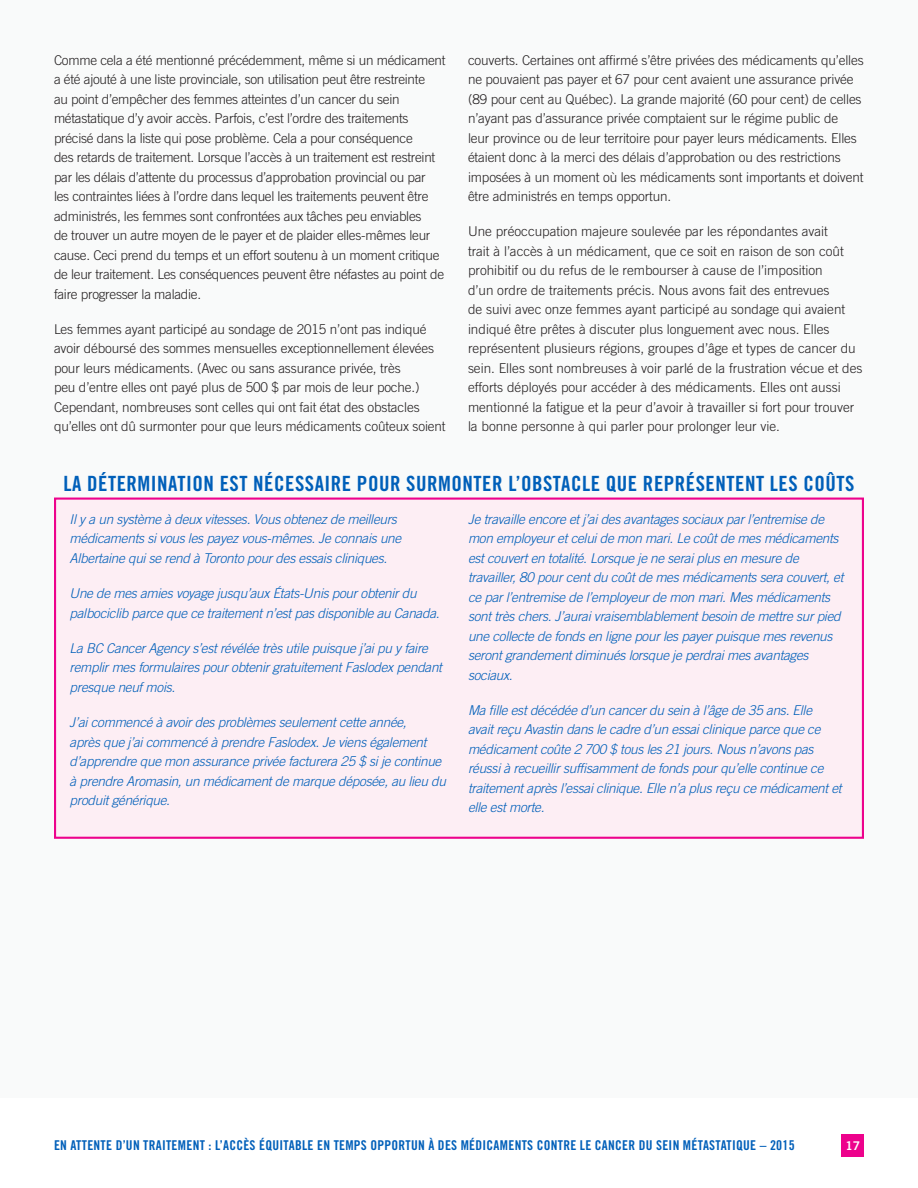
<style>
.page{position:relative;width:918px;height:1188px;background:#fff}
.page>*{position:absolute;margin:0;border:0;box-sizing:border-box;transform-origin:0 0}
.sub_head{font:21px "Trade Gothic Bold Cond Twenty";letter-spacing:.025em;color:#005fb9}
.body{font:300 13.5px/19.5px "Trade Gothic";letter-spacing:-.01em;color:#231f20}
.t1{font:italic 300 13.5px/19.5px "Trade Gothic";letter-spacing:-.02em;color:#005fb9}
.t2{font:13.5px "Trade Gothic Bold Cond Twenty";letter-spacing:.02em;color:#005fb9}
.t3{font:12px "Trade Gothic Bold Two";color:#fff}
</style>
<div class="page">
<div style="left:0;top:0;width:918px;height:1097px;background:#f9fafa"></div>
<div style="left:842px;top:1134px;width:22px;height:22px;background:#ed028c"></div>
<div style="left:55px;top:499px;width:808px;height:339px;background:#fdeef4"></div>
<div style="left:54px;top:498px;width:810px;height:341px;border:2px solid #ed028c"></div>
<p class="body" style="left:54px;top:50px;width:393px">Comme cela a été mentionné précédemment, même si un médicament a été ajouté à une liste provinciale, son utilisation peut être restreinte<br>au point d’empêcher des femmes atteintes d’un cancer du sein métastatique d’y avoir accès. Parfois, c’est l’ordre des traitements précisé dans la liste qui pose problème. Cela a pour conséquence<br>des retards de traitement. Lorsque l’accès à un traitement est restreint par les délais d’attente du processus d’approbation provincial ou par<br>les contraintes liées à l’ordre dans lequel les traitements peuvent être administrés, les femmes sont confrontées aux tâches peu enviables<br>de trouver un autre moyen de le payer et de plaider elles-mêmes leur cause. Ceci prend du temps et un effort soutenu à un moment critique de leur traitement. Les conséquences peuvent être néfastes au point de faire progresser la maladie.</p>
<p class="body" style="left:54px;top:319px;width:393px">Les femmes ayant participé au sondage de 2015 n’ont pas indiqué avoir déboursé des sommes mensuelles exceptionnellement élevées pour leurs médicaments. (Avec ou sans assurance privée, très<br>peu d’entre elles ont payé plus de 500 $ par mois de leur poche.)<br>Cependant, nombreuses sont celles qui ont fait état des obstacles qu’elles ont dû surmonter pour que leurs médicaments coûteux soient</p>
<p class="body" style="left:468px;top:50px;width:397px">couverts. Certaines ont affirmé s’être privées des médicaments qu’elles ne pouvaient pas payer et 67 pour cent avaient une assurance privée (89 pour cent au Québec). La grande majorité (60 pour cent) de celles n’ayant pas d’assurance privée comptaient sur le régime public de<br>leur province ou de leur territoire pour payer leurs médicaments. Elles étaient donc à la merci des délais d’approbation ou des restrictions imposées à un moment où les médicaments sont importants et doivent être administrés en temps opportun.</p>
<p class="body" style="left:468px;top:222px;width:396px">Une préoccupation majeure soulevée par les répondantes avait<br>trait à l’accès à un médicament, que ce soit en raison de son coût prohibitif ou du refus de le rembourser à cause de l’imposition<br>d’un ordre de traitements précis. Nous avons fait des entrevues<br>de suivi avec onze femmes ayant participé au sondage qui avaient indiqué être prêtes à discuter plus longuement avec nous. Elles représentent plusieurs régions, groupes d’âge et types de cancer du sein. Elles sont nombreuses à voir parlé de la frustration vécue et des efforts déployés pour accéder à des médicaments. Elles ont aussi mentionné la fatigue et la peur d’avoir à travailler si fort pour trouver la bonne personne à qui parler pour prolonger leur vie.</p>
<p class="sub_head" style="left:63px;top:471px;width:793px">LA DÉTERMINATION EST NÉCESSAIRE POUR SURMONTER L’OBSTACLE QUE REPRÉSENTENT LES COÛTS</p>
<p class="t1" style="left:70px;top:509px;width:333px">Il y a un système à deux vitesses. Vous obtenez de meilleurs médicaments si vous les payez vous-mêmes. Je connais une<br>Albertaine qui se rend à Toronto pour des essais cliniques.</p>
<p class="t1" style="left:70px;top:583px;width:372px">Une de mes amies voyage jusqu’aux États-Unis pour obtenir du palbociclib parce que ce traitement n’est pas disponible au Canada.</p>
<p class="t1" style="left:70px;top:638px;width:374px">La BC Cancer Agency s’est révélée très utile puisque j’ai pu y faire remplir mes formulaires pour obtenir gratuitement Faslodex pendant presque neuf mois.</p>
<p class="t1" style="left:70px;top:712px;width:378px">J’ai commencé à avoir des problèmes seulement cette année,<br>après que j’ai commencé à prendre Faslodex. Je viens également d’apprendre que mon assurance privée facturera 25 $ si je continue à prendre Aromasin, un médicament de marque déposée, au lieu du produit générique.</p>
<p class="t1" style="left:468px;top:509px;width:377px">Je travaille encore et j’ai des avantages sociaux par l’entremise de mon employeur et celui de mon mari. Le coût de mes médicaments est couvert en totalité. Lorsque je ne serai plus en mesure de travailler, 80 pour cent du coût de mes médicaments sera couvert, et ce par l’entremise de l’employeur de mon mari. Mes médicaments sont très chers. J’aurai vraisemblablement besoin de mettre sur pied une collecte de fonds en ligne pour les payer puisque mes revenus seront grandement diminués lorsque je perdrai mes avantages sociaux.</p>
<p class="t1" style="left:468px;top:700px;width:375px">Ma fille est décédée d’un cancer du sein à l’âge de 35 ans. Elle<br>avait reçu Avastin dans le cadre d’un essai clinique parce que ce médicament coûte 2 700 $ tous les 21 jours. Nous n’avons pas réussi à recueillir suffisamment de fonds pour qu’elle continue ce traitement après l’essai clinique. Elle n’a plus reçu ce médicament et elle est morte.</p>
<p class="t2" style="left:54px;top:1137px;width:742px">EN ATTENTE D’UN TRAITEMENT : L’ACCÈS ÉQUITABLE EN TEMPS OPPORTUN À DES MÉDICAMENTS CONTRE LE CANCER DU SEIN MÉTASTATIQUE – 2015</p>
<p class="t3" style="left:846px;top:1138px;width:16px">17</p>
</div>
